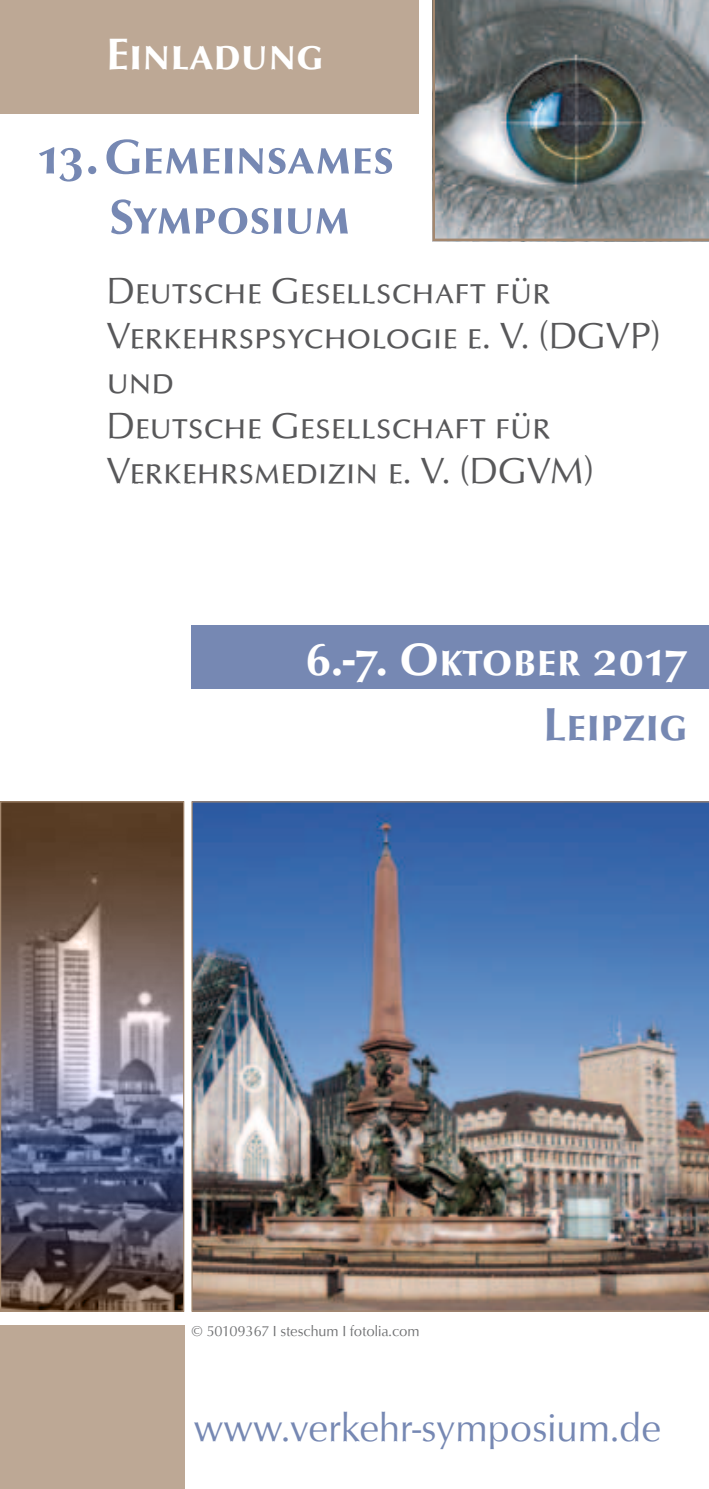
<style>
.page{position:relative;width:709px;height:1489px;background:#fff}
.page>*{position:absolute;margin:0;border:0;box-sizing:border-box;transform-origin:0 0}
.t1{font:700 50px/60px "Opus Sm Caps";letter-spacing:-.01em;color:#7688b3;text-align:center}
.t2{font:700 47.5px "Opus Sm Caps";color:#fff}
.t3{font:700 47.5px "Opus Sm Caps";color:#7688b3}
.t4{font:700 45px "Opus Sm Caps";color:#fff}
.t5{font:40px "Opus";color:#7688b3}
.t6{font:37.5px/45px "Opus Sm Caps";letter-spacing:-.01em;color:#58585a}
.t7{font:15px "Opus";color:#707173}
</style>
<div class="page">
<div style="left:0;top:1325px;width:184px;height:163px;background:#bda895"></div>
<svg style="left:432px;top:0;width:277px;height:241px"></svg>
<div style="left:0;top:0;width:418px;height:113px;background:#bda895"></div>
<img style="left:191px;top:801px;width:518px;height:510px">
<div style="left:191px;top:625px;width:518px;height:64px;background:#7688b3"></div>
<img style="left:2px;top:803px;width:180px;height:506px">
<div style="left:0;top:801px;width:184px;height:510px;border:1px solid #a3876e"></div>
<p class="t4" style="left:106px;top:28px;width:219px">Einladung</p>
<h1 class="t1" style="left:37px;top:127px;width:358px">13. Gemeinsames<br>Symposium</h1>
<p class="t6" style="left:106px;top:267px;width:556px">Deutsche Gesellschaft für<br>Verkehrspsychologie e. V. (DGVP) und<br>Deutsche Gesellschaft für<br>Verkehrsmedizin e. V. (DGVM)</p>
<p class="t2" style="left:305px;top:631px;width:384px">6.-7. Oktober 2017</p>
<p class="t3" style="left:543px;top:696px;width:146px">Leipzig</p>
<p class="t7" style="left:191px;top:1322px;width:230px">© 50109367 I steschum I fotolia.com</p>
<p class="t5" style="left:194px;top:1403px;width:469px">www.verkehr-symposium.de</p>
</div>
